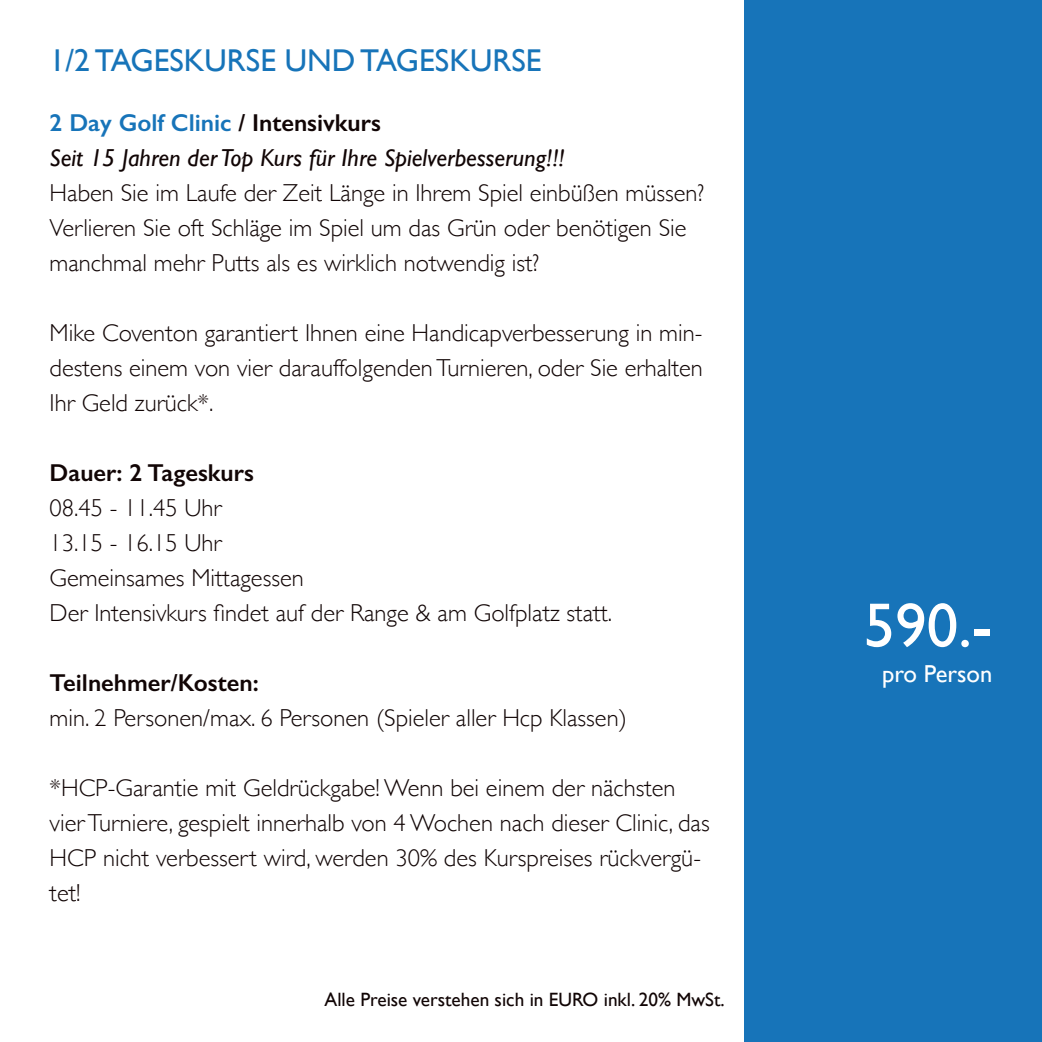
<style>
.page{position:relative;width:1042px;height:1042px;background:#fff}
.page>*{position:absolute;margin:0;border:0;box-sizing:border-box;transform-origin:0 0}
.t1{font:63px "Gill Sans";color:#fff}
.t2{font:31.5px "Gill Sans";color:#1774b9}
.t3{font:300 24.5px/35px "Gill Sans";color:#110505}
.t4{font:italic 24.5px/35px "Gill Sans";color:#110505}
.t5{font:600 24.5px "Gill Sans";color:#110505}
.t6{font:24.5px "Gill Sans";color:#fff}
.t7{font:19.25px "Gill Sans";color:#110505}
.s1{font-weight:600;font-style:normal;color:#1774b9}
.s2{font-weight:600;font-style:normal}
</style>
<div class="page">
<div style="left:744px;top:0;width:298px;height:1042px;background:#1774b9"></div>
<p class="t2" style="left:50px;top:42px;width:493px">1/2 TAGESKURSE UND TAGESKURSE</p>
<p class="t4" style="left:50px;top:105px;width:516px"><span class="s1">2 Day Golf Clinic</span> <span class="s2">/ Intensivkurs<br></span>Seit 15 Jahren der Top Kurs für Ihre Spielverbesserung!!!</p>
<p class="t3" style="left:50px;top:174px;width:656px">Haben Sie im Laufe der Zeit Länge in Ihrem Spiel einbüßen müssen?<br>Verlieren Sie oft Schläge im Spiel um das Grün oder benötigen Sie manchmal mehr Putts als es wirklich notwendig ist?</p>
<p class="t3" style="left:50px;top:314px;width:655px;text-align:justify">Mike Coventon garantiert Ihnen eine Handicapverbesserung in min&shy;destens einem von vier darauffolgenden Turnieren, oder Sie erhalten Ihr Geld zurück*.</p>
<p class="t5" style="left:50px;top:458px;width:206px">Dauer: 2 Tageskurs</p>
<p class="t3" style="left:50px;top:489px;width:564px">08.45 - 11.45 Uhr<br>13.15 - 16.15 Uhr<br>Gemeinsames Mittagessen<br>Der Intensivkurs findet auf der Range &amp; am Golfplatz statt.</p>
<p class="t5" style="left:50px;top:668px;width:211px">Teilnehmer/Kosten:</p>
<p class="t3" style="left:50px;top:699px;width:579px">min. 2 Personen/max. 6 Personen (Spieler aller Hcp Klassen)</p>
<p class="t3" style="left:50px;top:769px;width:661px">*HCP-Garantie mit Geldrückgabe! Wenn bei einem der nächsten vier Turniere, gespielt innerhalb von 4 Wochen nach dieser Clinic, das HCP nicht verbessert wird, werden 30% des Kurspreises rückvergü&shy;tet!</p>
<p class="t7" style="left:324px;top:988px;width:402px">Alle Preise verstehen sich in EURO inkl. 20% MwSt.</p>
<h1 class="t1" style="left:863px;top:588px;width:130px">590.-</h1>
<p class="t6" style="left:882px;top:659px;width:112px">pro Person</p>
</div>
